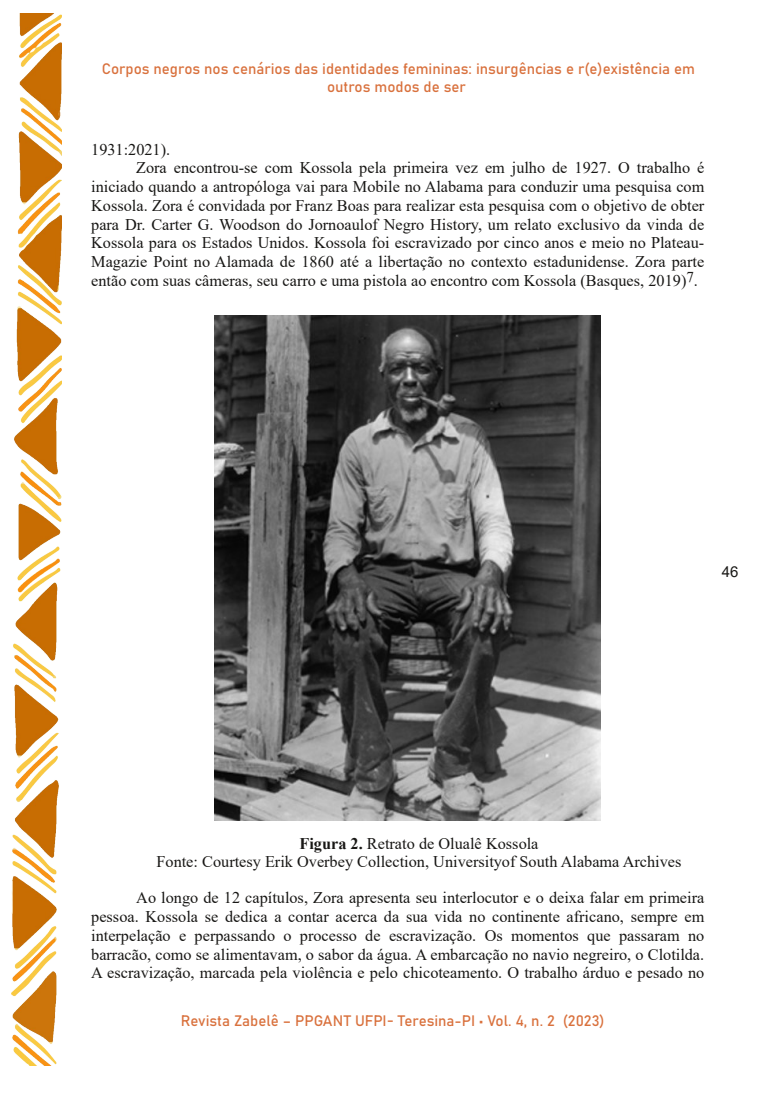
<style>
.page{position:relative;width:767px;height:1114px;background:#fff}
.page>*{position:absolute;margin:0;border:0;box-sizing:border-box;transform-origin:0 0}
.t1{font:16.25px/18.8px "Times New Roman";color:#181715;text-align:center}
.t2{font:15px/18.8px "Bahnschrift";color:#d9713d;text-align:center}
.t3{font:15px "Arial";color:#181715}
.s1{font-weight:700}
</style>
<div class="page">
<img style="left:11px;top:13px;width:50px;height:1052px">
<img style="left:215px;top:316px;width:385px;height:505px">
<p class="t2" style="left:102px;top:60px;width:594px">Corpos negros nos cenários das identidades femininas: insurgências e r(e)existência em outros modos de ser</p>
<p class="t1" style="left:91px;top:140px;width:80px">1931:2021).</p>
<p class="t1" style="left:136px;top:159px;width:569px">Zora encontrou-se com Kossola pela primeira vez em julho de 1927. O trabalho é</p>
<p class="t1" style="left:91px;top:177px;width:614px">iniciado quando a antropóloga vai para Mobile no Alabama para conduzir uma pesquisa com</p>
<p class="t1" style="left:91px;top:196px;width:614px">Kossola. Zora é convidada por Franz Boas para realizar esta pesquisa com o objetivo de obter</p>
<p class="t1" style="left:91px;top:215px;width:614px">para Dr. Carter G. Woodson do Jornoaulof Negro History, um relato exclusivo da vinda de</p>
<p class="t1" style="left:91px;top:234px;width:614px">Kossola para os Estados Unidos. Kossola foi escravizado por cinco anos e meio no Plateau-</p>
<p class="t1" style="left:91px;top:252px;width:614px">Magazie Point no Alamada de 1860 até a libertação no contexto estadunidense. Zora parte</p>
<p class="t1" style="left:91px;top:271px;width:608px">então com suas câmeras, seu carro e uma pistola ao encontro com Kossola (Basques, 2019)<sup>7</sup>.</p>
<p class="t3" style="left:722px;top:563px;width:18px">46</p>
<p class="t1" style="left:156px;top:834px;width:526px"><span class="s1">Figura 2.</span> Retrato de Olualê Kossola<br>Fonte: Courtesy Erik Overbey Collection, Universityof South Alabama Archives</p>
<p class="t1" style="left:91px;top:888px;width:614px;text-align:justify;text-indent:45px">Ao longo de 12 capítulos, Zora apresenta seu interlocutor e o deixa falar em primeira pessoa. Kossola se dedica a contar acerca da sua vida no continente africano, sempre em interpelação e perpassando o processo de escravização. Os momentos que passaram no barracão, como se alimentavam, o sabor da água. A embarcação no navio negreiro, o Clotilda.<br>A escravização, marcada pela violência e pelo chicoteamento. O trabalho árduo e pesado no</p>
<p class="t2" style="left:181px;top:1012px;width:425px">Revista Zabelê – PPGANT UFPI- Teresina-PI • Vol. 4, n. 2 (2023)</p>
</div>
